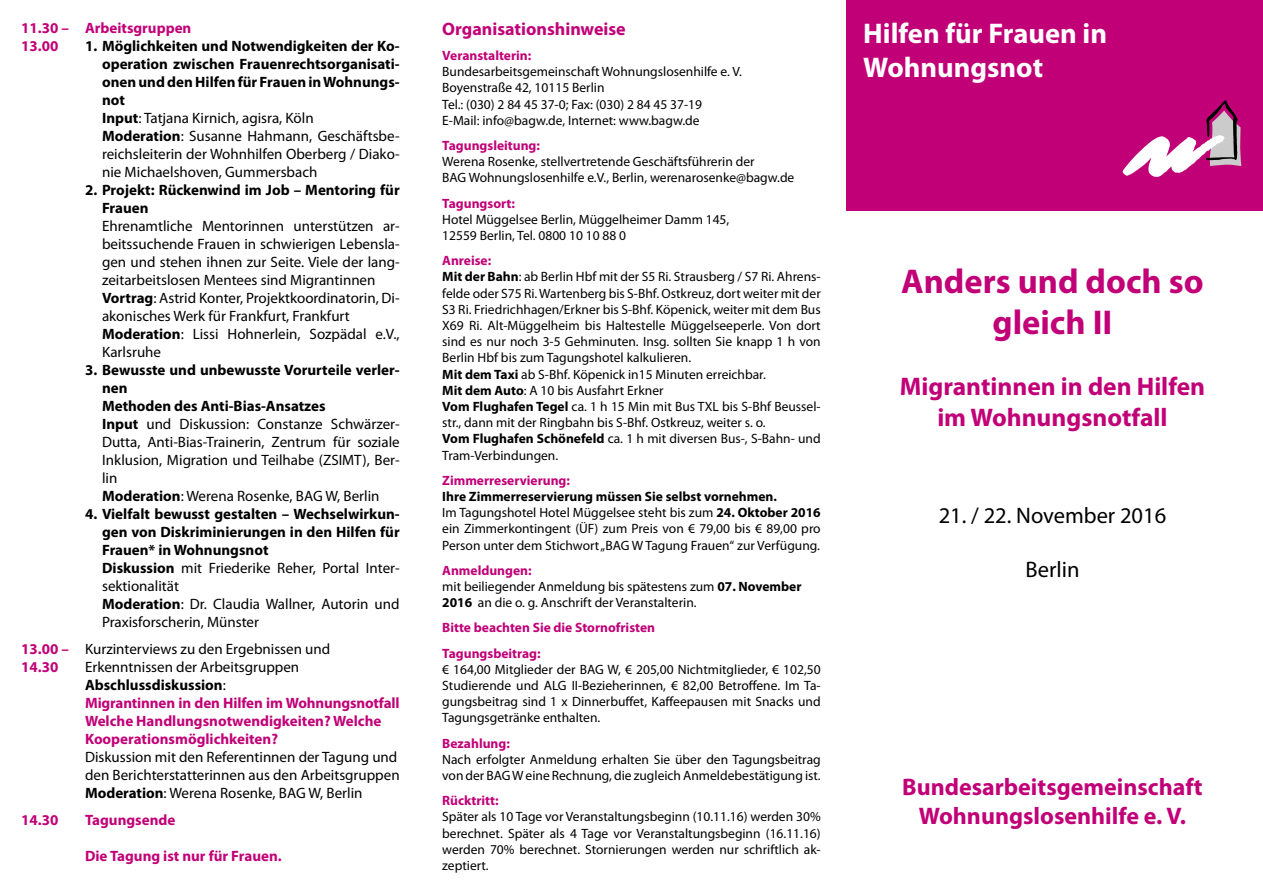
<style>
.page{position:relative;width:1263px;height:893px;background:#fff}
.page>*{position:absolute;margin:0;border:0;box-sizing:border-box;transform-origin:0 0}
.t1{font:700 34.5px/41.4px "Myriad Pro";color:#c10077;text-align:center}
.t2{font:700 28.5px/34.2px "Myriad Pro";color:#fff}
.t3{font:700 25.5px/30.6px "Myriad Pro";color:#c10077;text-align:center}
.t4{font:700 24px/28.8px "Myriad Pro";color:#c10077;text-align:center}
.t5{font:22.5px "Myriad Pro";color:#000}
.t6{font:700 18px "Myriad Pro";color:#c10077}
.t7{font:15px/18px "Myriad Pro";color:#000}
.t8{font:700 15px/18px "Myriad Pro";color:#000}
.t9{font:700 15px/18px "Myriad Pro";color:#c10077}
.t10{font:13.5px/16.2px "Myriad Pro";color:#000}
.t11{font:700 13.5px/25.2px "Myriad Pro";color:#c10077}
.s1{font-weight:400}
.s2{font-weight:700}
.s3{font-weight:700;color:#c10077}
.s4{font-weight:400;color:#000}
.s5{color:#000}
</style>
<div class="page">
<div style="left:846px;top:0;width:417px;height:211px;background:#c10077"></div>
<svg style="left:1123px;top:100px;width:119px;height:77px"></svg>
<p class="t9" style="left:21px;top:19px;width:172px">11.30 – Arbeitsgruppen<br>13.00</p>
<p class="t8" style="left:102px;top:37px;width:299px;text-indent:-17px">1. Möglichkeiten und Notwendigkeiten der Ko&shy;operation zwischen Frauenrechtsorganisati&shy;onen und den Hilfen für Frauen in Wohnungs&shy;not<br>Input<span class="s1">: Tatjana Kirnich, agisra, Köln<br></span>Moderation<span class="s1">: Susanne Hahmann, Geschäftsbe&shy;reichsleiterin der Wohnhilfen Oberberg / Diako&shy;nie Michaelshoven, Gummersbach</span></p>
<p class="t8" style="left:102px;top:181px;width:299px;text-indent:-17px">2. Projekt: Rückenwind im Job – Mentoring für<br>Frauen</p>
<p class="t7" style="left:102px;top:217px;width:299px">Ehrenamtliche Mentorinnen unterstützen ar&shy;beitssuchende Frauen in schwierigen Lebensla&shy;gen und stehen ihnen zur Seite. Viele der lang&shy;zeitarbeitslosen Mentees sind Migrantinnen <span class="s2">Vortrag</span>: Astrid Konter, Projektkoordinatorin, Di&shy;akonisches Werk für Frankfurt, Frankfurt <span class="s2">Moderation</span>: Lissi Hohnerlein, Sozpädal e.V., Karlsruhe</p>
<p class="t7" style="left:102px;top:361px;width:299px;text-indent:-17px"><span class="s2">3. Bewusste und unbewusste Vorurteile verler&shy;nen<br>Methoden des Anti-Bias-Ansatzes<br>Input</span> und Diskussion: Constanze Schwärzer-Dutta, Anti-Bias-Trainerin, Zentrum für soziale Inklusion, Migration und Teilhabe (ZSIMT), Ber&shy;lin<br><span class="s2">Moderation</span>: Werena Rosenke, BAG W, Berlin</p>
<p class="t8" style="left:102px;top:505px;width:299px;text-indent:-17px">4. Vielfalt bewusst gestalten – Wechselwirkun&shy;gen von Diskriminierungen in den Hilfen für Frauen* in Wohnungsnot<br>Diskussion <span class="s1">mit Friederike Reher, Portal Inter&shy;sektionalität<br></span>Moderation<span class="s1">: Dr. Claudia Wallner, Autorin und Praxisforscherin, Münster</span></p>
<p class="t7" style="left:21px;top:640px;width:311px"><span class="s3">13.00 –</span> Kurzinterviews zu den Ergebnissen und<br><span class="s3">14.30</span></p>
<p class="t9" style="left:85px;top:658px;width:316px"><span class="s4">Erkenntnissen der Arbeitsgruppen </span><span class="s5">Abschlussdiskussion</span><span class="s4">:<br></span>Migrantinnen in den Hilfen im Wohnungsnotfall Welche Handlungsnotwendigkeiten? Welche Kooperationsmöglichkeiten?</p>
<p class="t7" style="left:85px;top:748px;width:316px">Diskussion mit den Referentinnen der Tagung und den Berichterstatterinnen aus den Arbeitsgruppen<br><span class="s2">Moderation</span>: Werena Rosenke, BAG W, Berlin</p>
<p class="t9" style="left:21px;top:811px;width:39px">14.30</p>
<p class="t9" style="left:85px;top:811px;width:92px">Tagungsende</p>
<p class="t9" style="left:85px;top:848px;width:198px">Die Tagung ist nur für Frauen.</p>
<h3 class="t6" style="left:442px;top:19px;width:185px">Organisationshinweise</h3>
<p class="t11" style="left:442px;top:43px;width:91px">Veranstalterin:</p>
<p class="t10" style="left:442px;top:64px;width:301px">Bundesarbeitsgemeinschaft Wohnungslosenhilfe e. V.<br>Boyenstraße 42, 10115 Berlin<br>Tel.: (030) 2 84 45 37-0; Fax: (030) 2 84 45 37-19<br>E-Mail: info@bagw.de, Internet: www.bagw.de</p>
<p class="t11" style="left:442px;top:133px;width:99px">Tagungsleitung:</p>
<p class="t10" style="left:442px;top:154px;width:354px">Werena Rosenke, stellvertretende Geschäftsführerin der<br>BAG Wohnungslosenhilfe e.V., Berlin, werenarosenke@bagw.de</p>
<p class="t11" style="left:442px;top:191px;width:74px">Tagungsort:</p>
<p class="t10" style="left:442px;top:211px;width:289px">Hotel Müggelsee Berlin, Müggelheimer Damm 145,<br>12559 Berlin, Tel. 0800 10 10 88 0</p>
<p class="t10" style="left:442px;top:253px;width:380px"><span class="s3">Anreise:<br></span><span class="s2">Mit der Bahn</span>: ab Berlin Hbf mit der S5 Ri. Strausberg / S7 Ri. Ahrens&shy;felde oder S75 Ri. Wartenberg bis S-Bhf. Ostkreuz, dort weiter mit der S3 Ri. Friedrichhagen/Erkner bis S-Bhf. Köpenick, weiter mit dem Bus X69 Ri. Alt-Müggelheim bis Haltestelle Müggelseeperle. Von dort sind es nur noch 3-5 Gehminuten. Insg. sollten Sie knapp 1 h von Berlin Hbf bis zum Tagungshotel kalkulieren.<br><span class="s2">Mit dem Taxi</span> ab S-Bhf. Köpenick in15 Minuten erreichbar.<br><span class="s2">Mit dem Auto</span>: A 10 bis Ausfahrt Erkner<br><span class="s2">Vom Flughafen Tegel</span> ca. 1 h 15 Min mit Bus TXL bis S-Bhf Beussel&shy;str., dann mit der Ringbahn bis S-Bhf. Ostkreuz, weiter s. o.<br><span class="s2">Vom Flughafen Schönefeld</span> ca. 1 h mit diversen Bus-, S-Bahn- und Tram-Verbindungen.</p>
<p class="t11" style="left:442px;top:468px;width:129px">Zimmerreservierung:</p>
<p class="t10" style="left:442px;top:489px;width:380px"><span class="s2">Ihre Zimmerreservierung müssen Sie selbst vornehmen.<br></span>Im Tagungshotel Hotel Müggelsee steht bis zum <span class="s2">24. Oktober 2016 </span>ein Zimmerkontingent (ÜF) zum Preis von € 79,00 bis € 89,00 pro Person unter dem Stichwort „BAG W Tagung Frauen“ zur Verfügung.</p>
<p class="t10" style="left:442px;top:562px;width:361px"><span class="s3">Anmeldungen:<br></span>mit beiliegender Anmeldung bis spätestens zum <span class="s2">07. November<br>2016</span> an die o. g. Anschrift der Veranstalterin.</p>
<p class="t11" style="left:442px;top:615px;width:214px">Bitte beachten Sie die Stornofristen<br>Tagungsbeitrag:</p>
<p class="t10" style="left:442px;top:661px;width:380px;text-align:justify">€ 164,00 Mitglieder der BAG W, € 205,00 Nichtmitglieder, € 102,50<br>Studierende und ALG II-Bezieherinnen, € 82,00 Betroffene. Im Ta&shy;gungsbeitrag sind 1 x Dinnerbuffet, Kaffeepausen mit Snacks und Tagungsgetränke enthalten.</p>
<p class="t11" style="left:442px;top:731px;width:69px">Bezahlung:</p>
<p class="t10" style="left:442px;top:751px;width:380px">Nach erfolgter Anmeldung erhalten Sie über den Tagungsbeitrag von der BAG W eine Rechnung, die zugleich Anmeldebestätigung ist.</p>
<p class="t11" style="left:442px;top:788px;width:58px">Rücktritt:</p>
<p class="t10" style="left:442px;top:809px;width:380px;text-align:justify">Später als 10 Tage vor Veranstaltungsbeginn (10.11.16) werden 30% berechnet. Später als 4 Tage vor Veranstaltungsbeginn (16.11.16) werden 70% berechnet. Stornierungen werden nur schriftlich ak&shy;zeptiert.</p>
<h2 class="t2" style="left:863px;top:16px;width:245px">Hilfen für Frauen in<br>Wohnungsnot</h2>
<h1 class="t1" style="left:901px;top:261px;width:304px">Anders und doch so gleich II</h1>
<h3 class="t3" style="left:900px;top:372px;width:307px">Migrantinnen in den Hilfen im Wohnungsnotfall</h3>
<h3 class="t5" style="left:939px;top:503px;width:229px">21. / 22. November 2016</h3>
<h3 class="t5" style="left:1025px;top:557px;width:56px">Berlin</h3>
<h3 class="t4" style="left:902px;top:773px;width:302px">Bundesarbeitsgemeinschaft<br>Wohnungslosenhilfe e. V.</h3>
</div>
